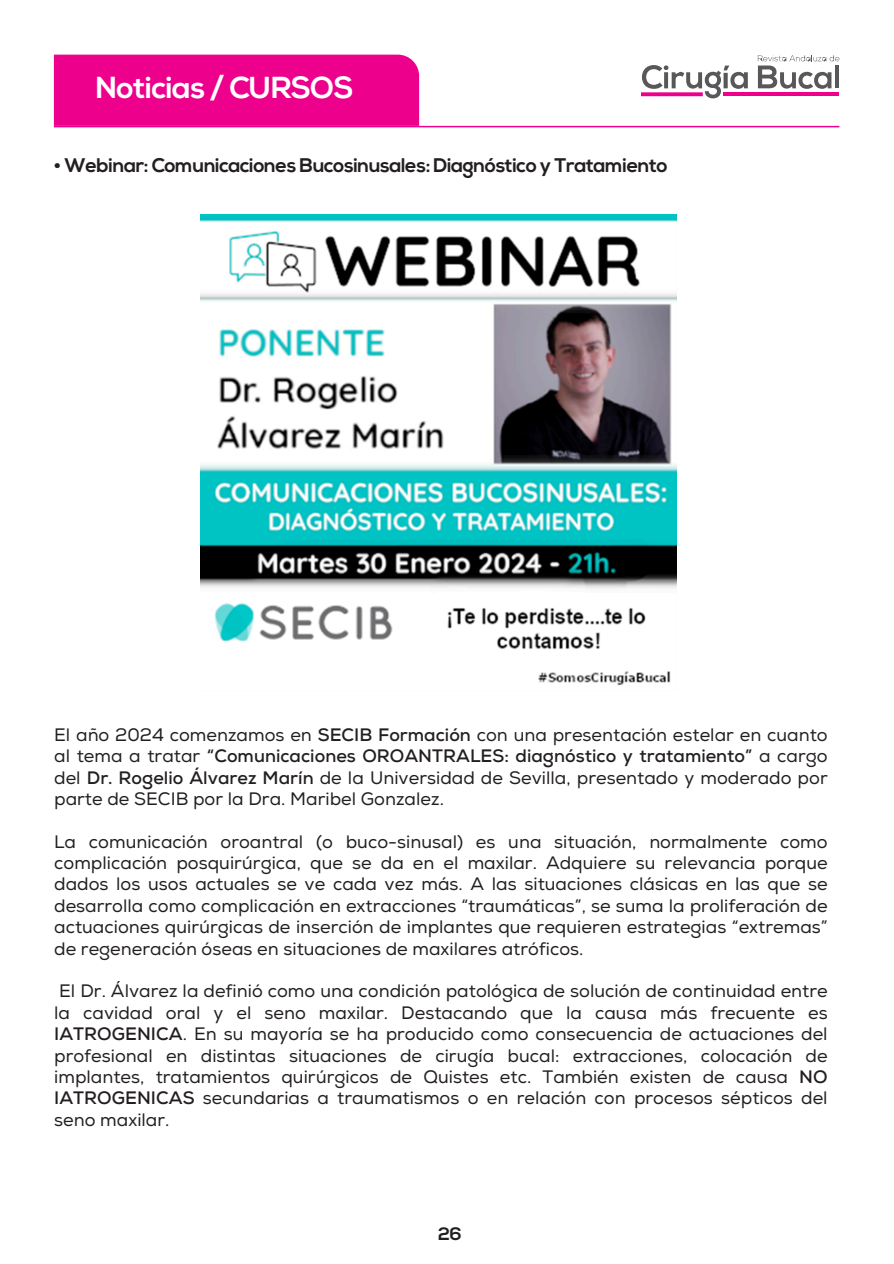
<style>
.page{position:relative;width:894px;height:1264px;background:#fff}
.page>*{position:absolute;margin:0;border:0;box-sizing:border-box;transform-origin:0 0}
.t1{font:700 30.3px "Nexa";letter-spacing:-.015em;color:#fff}
.t2{font:700 19.65px "Nexa";letter-spacing:-.02em;color:#231f20}
.t3{font:18px/21.5px "Nexa";color:#231f20;text-align:justify}
.t4{font:700 18px "Nexa";color:#231f20}
.s1{font-weight:700}
</style>
<div class="page">
<hr style="left:54px;top:126px;width:785px;height:1px;background:#ec008c">
<svg style="left:641px;top:65px;width:106px;height:33px"></svg>
<svg style="left:757px;top:55px;width:82px;height:34px"></svg>
<svg style="left:641px;top:92px;width:61px;height:4px"></svg>
<hr style="left:723px;top:92px;width:115px;height:4px;background:#ec008c">
<div style="left:54px;top:55px;width:365px;height:71px;background:#ec008c"></div>
<img style="left:200px;top:215px;width:476px;height:471px">
<p class="t1" style="left:95px;top:76px;width:260px">Noticias / CURSOS</p>
<p class="t2" style="left:54px;top:158px;width:615px">• Webinar: Comunicaciones Bucosinusales: Diagnóstico y Tratamiento</p>
<h1 class="t3" style="left:54px;top:724px;width:774px">El año 2024 comenzamos en <span class="s1">SECIB Formación</span> con una presentación estelar en cuanto al tema a tratar <span class="s1">“Comunicaciones OROANTRALES: diagnóstico y tratamiento”</span> a cargo del <span class="s1">Dr. Rogelio Álvarez Marín</span> de la Universidad de Sevilla, presentado y moderado por parte de SECIB por la Dra. Maribel Gonzalez.</h1>
<h2 class="t3" style="left:54px;top:831px;width:774px">La comunicación oroantral (o buco-sinusal) es una situación, normalmente como complicación posquirúrgica, que se da en el maxilar. Adquiere su relevancia porque dados los usos actuales se ve cada vez más. A las situaciones clásicas en las que se desarrolla como complicación en extracciones “traumáticas”, se suma la proliferación de actuaciones quirúrgicas de inserción de implantes que requieren estrategias “extremas” de regeneración óseas en situaciones de maxilares atróficos.</h2>
<p class="t3" style="left:54px;top:981px;width:774px">El Dr. Álvarez la definió como una condición patológica de solución de continuidad entre la cavidad oral y el seno maxilar. Destacando que la causa más frecuente es <span class="s1">IATROGENICA</span>. En su mayoría se ha producido como consecuencia de actuaciones del profesional en distintas situaciones de cirugía bucal: extracciones, colocación de implantes, tratamientos quirúrgicos de Quistes etc. También existen de causa <span class="s1">NO IATROGENICAS</span> secundarias a traumatismos o en relación con procesos sépticos del seno maxilar.</p>
<p class="t4" style="left:438px;top:1226px;width:25px">26</p>
</div>
